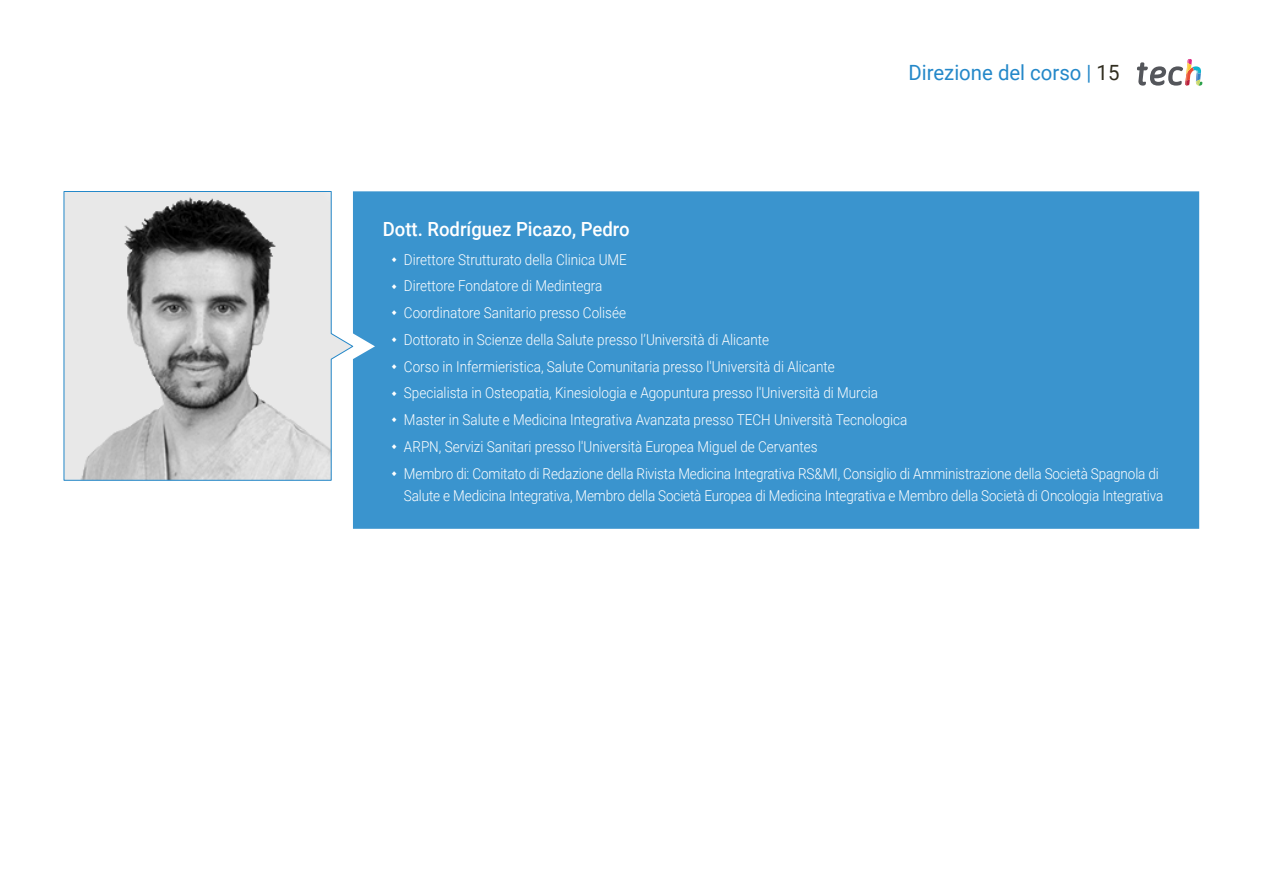
<style>
.page{position:relative;width:1263px;height:893px;background:#fff}
.page>*{position:absolute;margin:0;border:0;box-sizing:border-box;transform-origin:0 0}
.t1{font:21px "Roboto";color:#2488c9}
.t2{font:500 19.5px "Roboto";color:#fff;scale:.95 1}
.t3{font:300 15px/26.7px "Roboto";color:#fff;scale:.9 1}
.s1{color:#312e20}
</style>
<div class="page">
<div style="left:353px;top:191px;width:846px;height:338px;background:#3a94ce"></div>
<svg style="left:64px;top:191px;width:289px;height:290px;background:#c2c3c4"></svg>
<svg style="left:1137px;top:59px;width:65px;height:27px"></svg>
<svg style="left:392px;top:257px;width:5px;height:5px"></svg>
<svg style="left:392px;top:284px;width:5px;height:5px"></svg>
<svg style="left:392px;top:310px;width:5px;height:5px"></svg>
<svg style="left:392px;top:337px;width:5px;height:5px"></svg>
<svg style="left:392px;top:364px;width:5px;height:5px"></svg>
<svg style="left:392px;top:391px;width:5px;height:5px"></svg>
<svg style="left:392px;top:417px;width:5px;height:5px"></svg>
<svg style="left:392px;top:444px;width:5px;height:5px"></svg>
<svg style="left:392px;top:471px;width:5px;height:5px"></svg>
<h1 class="t1" style="left:908px;top:57px;width:213px">Direzione del corso | <span class="s1">15</span></h1>
<h2 class="t2" style="left:383px;top:215px;width:261px">Dott. Rodríguez Picazo, Pedro</h2>
<p class="t3" style="left:404px;top:245px;width:840px">Direttore Strutturato della Clinica UME<br>Direttore Fondatore di Medintegra<br>Coordinatore Sanitario presso Colisée<br>Dottorato in Scienze della Salute presso l’Università di Alicante<br>Corso in Infermieristica, Salute Comunitaria presso l'Università di Alicante<br>Specialista in Osteopatia, Kinesiologia e Agopuntura presso l'Università di Murcia<br>Master in Salute e Medicina Integrativa Avanzata presso TECH Università Tecnologica<br>ARPN, Servizi Sanitari presso l'Università Europea Miguel de Cervantes<br>Membro di: Comitato di Redazione della Rivista Medicina Integrativa RS&amp;MI, Consiglio di Amministrazione della Società Spagnola di</p>
<p class="t3" style="left:404px;top:482px;width:845px">Salute e Medicina Integrativa, Membro della Società Europea di Medicina Integrativa e Membro della Società di Oncologia Integrativa</p>
</div>
